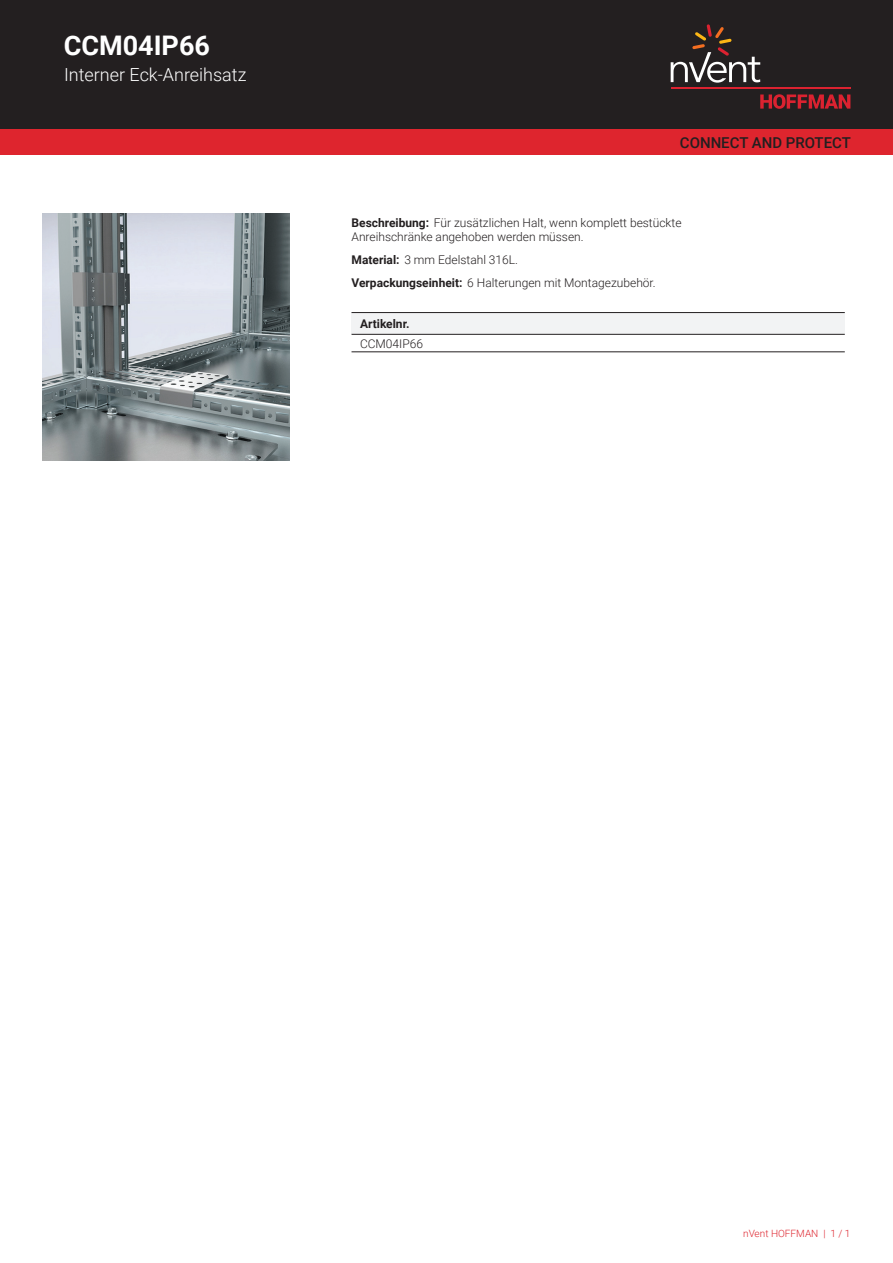
<style>
.page{position:relative;width:893px;height:1263px;background:#fff}
.page>*{position:absolute;margin:0;border:0;box-sizing:border-box;transform-origin:0 0}
.t1{font:700 27px "Roboto";color:#fff}
.t2{font:300 18px "Roboto";color:#fff}
.t3{font:500 15px "Roboto";color:#231f20}
.t4{font:300 12px/14.4px "Roboto";color:#231f20}
.t5{font:700 12px "Roboto";color:#231f20}
.t6{font:300 10.05px "Roboto";color:#de252e}
.s1{font-weight:700}
</style>
<div class="page">
<div style="left:0;top:0;width:893px;height:129px;background:#231f20"></div>
<svg style="left:760px;top:94px;width:90px;height:15px"></svg>
<hr style="left:671px;top:88px;width:179px;height:1px;background:#db2230">
<svg style="left:671px;top:24px;width:89px;height:59px"></svg>
<div style="left:0;top:129px;width:893px;height:26px;background:#de252e"></div>
<div style="left:351px;top:313px;width:494px;height:21px;background:#f2f3f4"></div>
<hr style="left:351px;top:312px;width:494px;height:1px;background:#231f20">
<hr style="left:351px;top:352px;width:494px;height:1px;background:#231f20">
<hr style="left:351px;top:334px;width:494px;height:1px;background:#231f20">
<img style="left:43px;top:213px;width:246px;height:247px">
<h1 class="t1" style="left:64px;top:27px;width:148px">CCM04IP66</h1>
<h2 class="t2" style="left:64px;top:62px;width:184px">Interner Eck-Anreihsatz</h2>
<p class="t3" style="left:680px;top:132px;width:173px">CONNECT AND PROTECT</p>
<p class="t4" style="left:351px;top:215px;width:331px"><span class="s1">Beschreibung:</span> Für zusätzlichen Halt, wenn komplett bestückte<br>Anreihschränke angehoben werden müssen.</p>
<p class="t4" style="left:351px;top:248px;width:306px;line-height:23px"><span class="s1">Material:</span> 3 mm Edelstahl 316L.<br><span class="s1">Verpackungseinheit:</span> 6 Halterungen mit Montagezubehör.</p>
<p class="t5" style="left:360px;top:315px;width:51px">Artikelnr.</p>
<p class="t4" style="left:360px;top:336px;width:65px">CCM04IP66</p>
<p class="t6" style="left:743px;top:1226px;width:109px">nVent HOFFMAN | 1 / 1</p>
</div>
